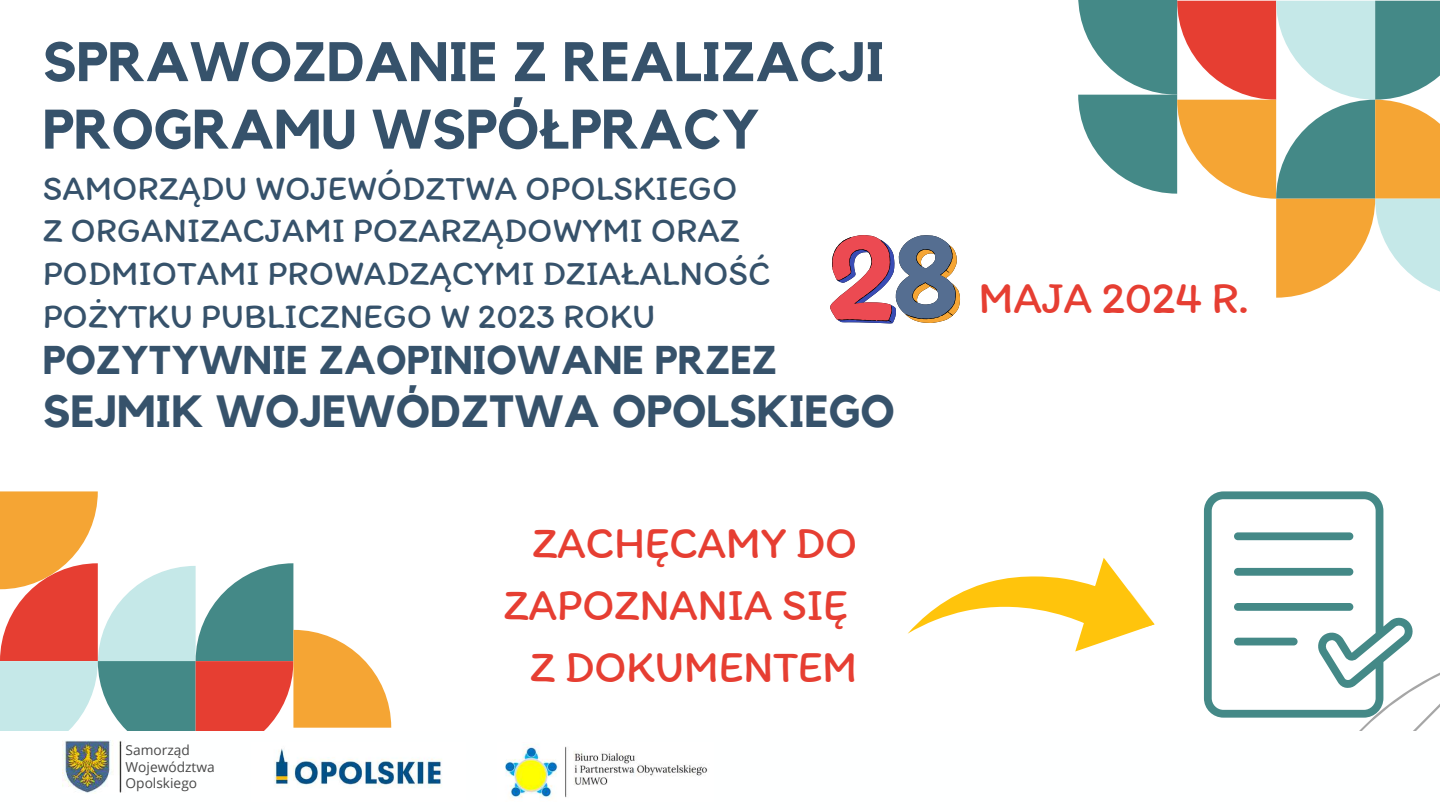
<style>
.page{position:relative;width:1440px;height:810px;background:#fff}
.page>*{position:absolute;margin:0;border:0;box-sizing:border-box;transform-origin:0 0}
.t1{font:700 55px/67.5px "Kollektif";color:#36526b}
.t2{font:45px/62.2px "Itim";letter-spacing:-.01em;color:#e63e32;text-align:right}
.t3{font:700 45px "Kollektif";color:#36526b}
.t4{font:700 40px "Kollektif";color:#36526b}
.t5{font:35px/42.8px "Itim";color:#36526b}
.t6{font:13.7px/16.6px "Open Sans";color:#484848}
.s1{font-family:"Noto Sans"}
</style>
<div class="page">
<svg style="left:1203px;top:622px;width:237px;height:109px"></svg>
<svg style="left:0;top:492px;width:391px;height:239px"></svg>
<svg style="left:1078px;top:0;width:362px;height:298px"></svg>
<img style="left:62px;top:741px;width:60px;height:52px">
<img style="left:274px;top:748px;width:168px;height:40px">
<img style="left:505px;top:744px;width:203px;height:54px">
<svg style="left:908px;top:558px;width:246px;height:93px"></svg>
<svg style="left:1204px;top:491px;width:210px;height:227px"></svg>
<svg style="left:830px;top:235px;width:130px;height:88px"></svg>
<h1 class="t1" style="left:43px;top:30px;width:843px">SPRAWOZDANIE Z REALIZACJI<br>PROGRAMU WSPÓ<span class="s1">Ł</span>PRACY</h1>
<p class="t5" style="left:43px;top:166px;width:730px">SAMORZĄDU WOJEWÓDZTWA OPOLSKIEGO<br>Z ORGANIZACJAMI POZARZĄDOWYMI ORAZ PODMIOTAMI PROWADZĄCYMI DZIAŁALNOŚĆ POŻYTKU PUBLICZNEGO W 2023 ROKU</p>
<p class="t4" style="left:43px;top:341px;width:736px">POZYTYWNIE ZAOPINIOWANE PRZEZ</p>
<p class="t3" style="left:43px;top:390px;width:854px">SEJMIK WOJEWÓDZTWA OPOLSKIEGO</p>
<p class="t6" style="left:126px;top:741px;width:91px">Samorząd<br>Województwa<br>Opolskiego</p>
<p class="t2" style="left:503px;top:511px;width:356px">ZACHĘCAMY DO<br>ZAPOZNANIA SIĘ<br>Z DOKUMENTEM</p>
<p class="t2" style="left:979px;top:266px;width:272px">MAJA 2024 R.</p>
</div>
